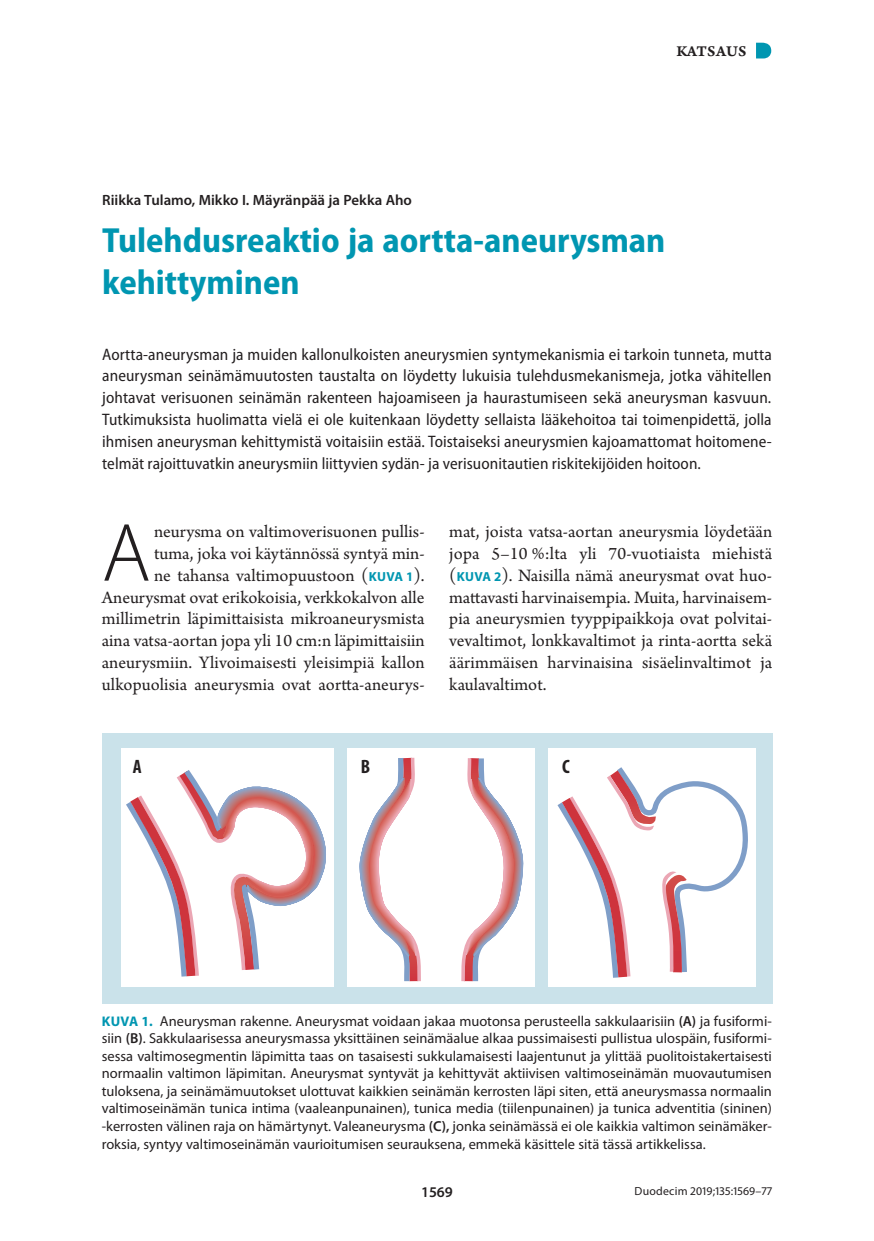
<style>
.page{position:relative;width:874px;height:1241px;background:#fff}
.page>*{position:absolute;margin:0;border:0;box-sizing:border-box;transform-origin:0 0}
.l_alkukirjain{font:300 83.3px "Myriad Pro";color:#231f20}
.o1{font:700 semi-condensed 35px/42px "Myriad Pro";color:#0096b1}
.t1{font:700 condensed 19.43px "Myriad Pro";color:#231f20}
.l_alkukirjain-2{font:18.38px/21.9px "Arno Pro";color:#231f20;text-align:right}
.in{font:semi-condensed 16.62px/21.9px "Myriad Pro";letter-spacing:.005em;color:#231f20;text-align:justify}
.vinj{font:15.75px "Arno Pro Smbd Caption";letter-spacing:.005em;color:#231f20}
.k1{font:600 14.88px "Myriad Pro";color:#231f20}
.kt{font:14.35px/17.5px "Myriad Pro";color:#231f20;text-align:justify}
.Ala{font:11.9px "Myriad Pro";letter-spacing:.02em;color:#231f20}
.s1{font-family:"Myriad Pro";font-weight:700;font-size:13.12px;color:#0096b1}
.s2{font-weight:700;font-size:14px;color:#0096b1}
.s3{font-weight:600}
</style>
<div class="page">
<div style="left:102px;top:733px;width:669px;height:270px;background:#cae2ea"></div>
<div style="left:548px;top:748px;width:207px;height:238px;background:#fff"></div>
<div style="left:120px;top:748px;width:213px;height:238px;background:#fff"></div>
<div style="left:347px;top:748px;width:188px;height:238px;background:#fff"></div>
<svg style="left:359px;top:757px;width:65px;height:230px"></svg>
<svg style="left:557px;top:767px;width:191px;height:211px"></svg>
<svg style="left:458px;top:758px;width:66px;height:229px"></svg>
<svg style="left:126px;top:761px;width:208px;height:223px"></svg>
<svg style="left:756px;top:43px;width:14px;height:15px"></svg>
<p class="vinj" style="left:676px;top:41px;width:71px">KATSAUS</p>
<p class="k1" style="left:102px;top:190px;width:311px">Riikka Tulamo, Mikko I. Mäyränpää ja Pekka Aho</p>
<p class="o1" style="left:102px;top:218px;width:564px">Tulehdusreaktio ja aortta-aneurysman kehittyminen</p>
<p class="in" style="left:102px;top:343px;width:670px">Aortta-aneurysman ja muiden kallonulkoisten aneurysmien syntymekanismia ei tarkoin tunneta, mutta aneurysman seinämämuutosten taustalta on löydetty lukuisia tulehdusmekanismeja, jotka vähitellen johtavat verisuonen seinämän rakenteen hajoamiseen ja haurastumiseen sekä aneurysman kasvuun.<br>Tutkimuksista huolimatta vielä ei ole kuitenkaan löydetty sellaista lääkehoitoa tai toimenpidettä, jolla ihmisen aneurysman kehittymistä voitaisiin estää. Toistaiseksi aneurysmien kajoamattomat hoitomene&shy;telmät rajoittuvatkin aneurysmiin liittyvien sydän- ja verisuonitautien riskitekijöiden hoitoon.</p>
<p class="l_alkukirjain-2" style="left:102px;top:521px;width:324px">neurysma on valtimoverisuonen pullis-<br>tuma, joka voi käytännössä syntyä min-<br>ne tahansa valtimopuustoon (<span class="s1">KUVA 1</span>).<br>Aneurysmat ovat erikokoisia, verkkokalvon alle millimetrin läpimittaisista mikroaneurysmista aina vatsa-aortan jopa yli 10 cm:n läpimittaisiin aneurysmiin. Ylivoimaisesti yleisimpiä kallon ulkopuolisia aneurysmia ovat aortta-aneurys-</p>
<p class="l_alkukirjain-2" style="left:449px;top:521px;width:324px;text-align:justify">mat, joista vatsa-aortan aneurysmia löydetään jopa 5–10 %:lta yli 70-vuotiaista miehistä (<span class="s1">KUVA 2</span>). Naisilla nämä aneurysmat ovat huo&shy;mattavasti harvinaisempia. Muita, harvinaisem&shy;pia aneurysmien tyyppipaikkoja ovat polvitai&shy;vevaltimot, lonkkavaltimot ja rinta-aortta sekä äärimmäisen harvinaisina sisäelinvaltimot ja kaulavaltimot.</p>
<p class="l_alkukirjain" style="left:102px;top:502px;width:50px">A</p>
<p class="t1" style="left:133px;top:754px;width:10px">A</p>
<p class="t1" style="left:360px;top:754px;width:11px">B</p>
<p class="t1" style="left:561px;top:754px;width:9px">C</p>
<p class="kt" style="left:102px;top:1011px;width:671px"><span class="s2">KUVA 1.</span> Aneurysman rakenne. Aneurysmat voidaan jakaa muotonsa perusteella sakkulaarisiin <span class="s3">(A)</span> ja fusiformi‑ siin <span class="s3">(B)</span>. Sakkulaarisessa aneurysmassa yksittäinen seinämäalue alkaa pussimaisesti pullistua ulospäin, fusiformi‑ sessa valtimosegmentin läpimitta taas on tasaisesti sukkulamaisesti laajentunut ja ylittää puolitoistakertaisesti normaalin valtimon läpimitan. Aneurysmat syntyvät ja kehittyvät aktiivisen valtimoseinämän muovautumisen tuloksena, ja seinämämuutokset ulottuvat kaikkien seinämän kerrosten läpi siten, että aneurysmassa normaalin valtimoseinämän tunica intima (vaaleanpunainen), tunica media (tiilenpunainen) ja tunica adventitia (sininen) ‑kerrosten välinen raja on hämärtynyt. Valeaneurysma <span class="s3">(C),</span> jonka seinämässä ei ole kaikkia valtimon seinämäker‑ roksia, syntyy valtimoseinämän vaurioitumisen seurauksena, emmekä käsittele sitä tässä artikkelissa.</p>
<p class="k1" style="left:421px;top:1182px;width:33px">1569</p>
<p class="Ala" style="left:634px;top:1183px;width:139px">Duodecim 2019;135:1569–77</p>
</div>
